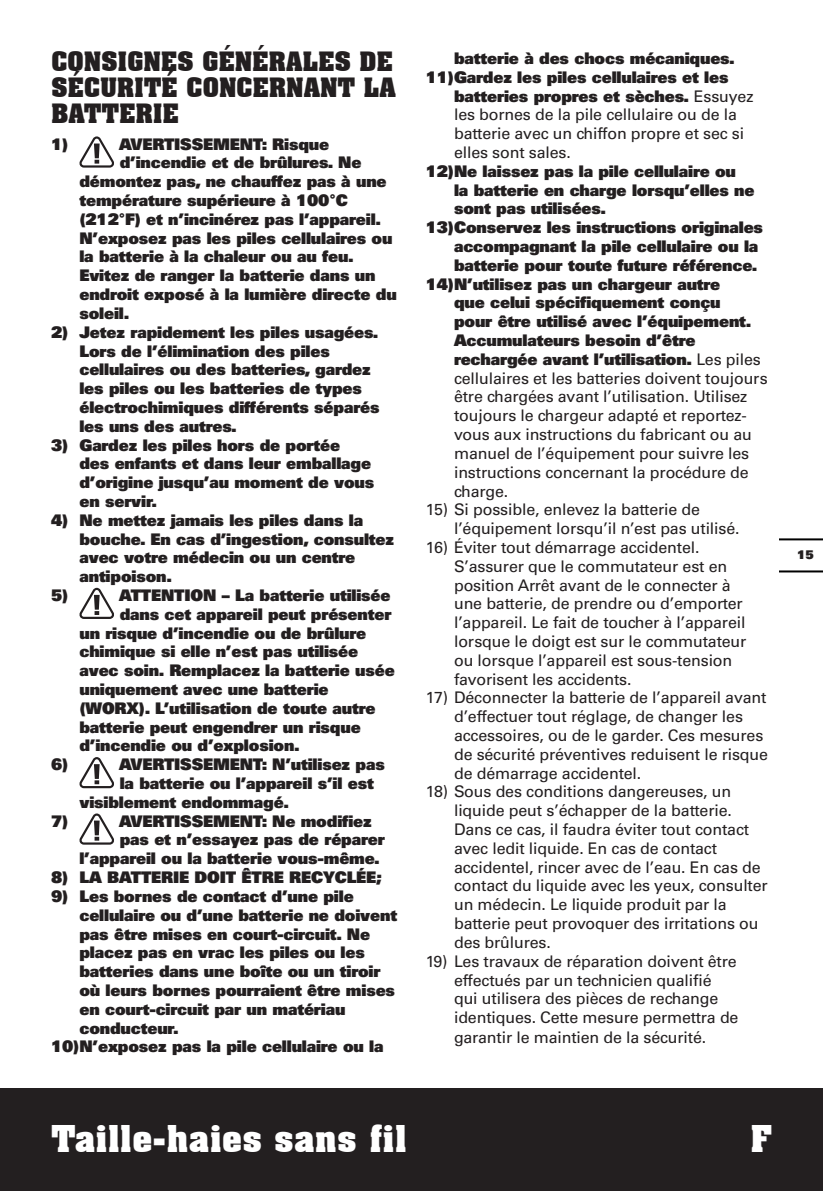
<style>
.page{position:relative;width:823px;height:1191px;background:#fff}
.page>*{position:absolute;margin:0;border:0;box-sizing:border-box;transform-origin:0 0}
.t1{font:700 36px "Aachen BT";color:#fff}
.t2{font:700 26px/26px "Aachen BT";letter-spacing:-.01em;color:#231f20;text-align:justify}
.t3{font:900 16px/18.8px "Univers";letter-spacing:-.01em;color:#231f20}
.t4{font:16px/18.8px "Univers";letter-spacing:-.01em;color:#231f20}
.t5{font:900 12px "Univers";color:#231f20}
.s1{font-weight:400}
</style>
<div class="page">
<div style="left:0;top:1089px;width:822px;height:102px;background:#231f20"></div>
<hr style="left:779px;top:570px;width:43px;height:2px;background:#000">
<hr style="left:779px;top:538px;width:43px;height:2px;background:#000">
<svg style="left:79px;top:136px;width:35px;height:32px"></svg>
<svg style="left:79px;top:588px;width:35px;height:31px"></svg>
<svg style="left:79px;top:757px;width:35px;height:31px"></svg>
<svg style="left:79px;top:813px;width:35px;height:31px"></svg>
<h2 class="t2" style="left:51px;top:48px;width:346px">CONSIGNES GÉNÉRALES DE SÉCURITÉ CONCERNANT LA BATTERIE</h2>
<p class="t3" style="left:51px;top:134px;width:19px">1)</p>
<p class="t3" style="left:119px;top:134px;width:211px">AVERTISSEMENT: Risque</p>
<p class="t3" style="left:120px;top:153px;width:243px">d’incendie et de brûlures. Ne</p>
<p class="t3" style="left:79px;top:172px;width:308px">démontez pas, ne chauffez pas à une</p>
<p class="t3" style="left:79px;top:190px;width:270px">température supérieure à 100°C</p>
<p class="t3" style="left:79px;top:209px;width:303px">(212°F) et n’incinérez pas l’appareil.</p>
<p class="t3" style="left:79px;top:228px;width:314px">N’exposez pas les piles cellulaires ou</p>
<p class="t3" style="left:79px;top:247px;width:276px">la batterie à la chaleur ou au feu.</p>
<p class="t3" style="left:79px;top:266px;width:297px">Evitez de ranger la batterie dans un</p>
<p class="t3" style="left:79px;top:284px;width:318px">endroit exposé à la lumière directe du</p>
<p class="t3" style="left:79px;top:303px;width:51px">soleil.</p>
<p class="t3" style="left:79px;top:322px;width:301px;text-indent:-28px">2) Jetez rapidement les piles usagées.<br>Lors de l’élimination des piles cellulaires ou des batteries, gardez les piles ou les batteries de types électrochimiques différents séparés les uns des autres.</p>
<p class="t3" style="left:79px;top:435px;width:296px;text-indent:-28px">3) Gardez les piles hors de portée<br>des enfants et dans leur emballage d’origine jusqu’au moment de vous en servir.</p>
<p class="t3" style="left:51px;top:510px;width:313px">4) Ne mettez jamais les piles dans la</p>
<p class="t3" style="left:79px;top:529px;width:316px">bouche. En cas d’ingestion, consultez</p>
<p class="t3" style="left:79px;top:548px;width:277px">avec votre médecin ou un centre</p>
<p class="t3" style="left:79px;top:566px;width:94px">antipoison.</p>
<p class="t3" style="left:51px;top:585px;width:19px">5)</p>
<p class="t3" style="left:119px;top:585px;width:273px">ATTENTION – La batterie utilisée</p>
<p class="t3" style="left:120px;top:604px;width:273px">dans cet appareil peut présenter</p>
<p class="t3" style="left:79px;top:623px;width:288px">un risque d’incendie ou de brûlure</p>
<p class="t3" style="left:79px;top:642px;width:280px">chimique si elle n’est pas utilisée</p>
<p class="t3" style="left:79px;top:660px;width:316px">avec soin. Remplacez la batterie usée</p>
<p class="t3" style="left:79px;top:679px;width:250px">uniquement avec une batterie</p>
<p class="t3" style="left:79px;top:698px;width:297px">(WORX). L’utilisation de toute autre</p>
<p class="t3" style="left:79px;top:717px;width:283px">batterie peut engendrer un risque</p>
<p class="t3" style="left:79px;top:736px;width:222px">d’incendie ou d’explosion.</p>
<p class="t3" style="left:51px;top:754px;width:19px">6)</p>
<p class="t3" style="left:119px;top:754px;width:267px">AVERTISSEMENT: N’utilisez pas</p>
<p class="t3" style="left:120px;top:773px;width:255px">la batterie ou l’appareil s’il est</p>
<p class="t3" style="left:79px;top:792px;width:211px">visiblement endommagé.</p>
<p class="t3" style="left:51px;top:811px;width:19px">7)</p>
<p class="t3" style="left:119px;top:811px;width:254px">AVERTISSEMENT: Ne modifiez</p>
<p class="t3" style="left:120px;top:830px;width:266px">pas et n’essayez pas de réparer</p>
<p class="t3" style="left:79px;top:848px;width:302px">l’appareil ou la batterie vous-même.</p>
<p class="t3" style="left:51px;top:867px;width:332px">8) LA BATTERIE DOIT ÊTRE RECYCLÉE;</p>
<p class="t3" style="left:51px;top:886px;width:304px">9) Les bornes de contact d’une pile</p>
<p class="t3" style="left:79px;top:905px;width:319px">cellulaire ou d’une batterie ne doivent</p>
<p class="t3" style="left:79px;top:924px;width:292px">pas être mises en court-circuit. Ne</p>
<p class="t3" style="left:79px;top:942px;width:287px">placez pas en vrac les piles ou les</p>
<p class="t3" style="left:79px;top:961px;width:302px">batteries dans une boîte ou un tiroir</p>
<p class="t3" style="left:79px;top:980px;width:317px">où leurs bornes pourraient être mises</p>
<p class="t3" style="left:79px;top:999px;width:267px">en court-circuit par un matériau</p>
<p class="t3" style="left:79px;top:1018px;width:101px">conducteur.</p>
<p class="t3" style="left:51px;top:1036px;width:334px">10)N’exposez pas la pile cellulaire ou la</p>
<p class="t3" style="left:454px;top:48px;width:282px">batterie à des chocs mécaniques.</p>
<p class="t3" style="left:425px;top:67px;width:304px">11)Gardez les piles cellulaires et les</p>
<p class="t3" style="left:454px;top:86px;width:301px">batteries propres et sèches. <span class="s1">Essuyez</span></p>
<p class="t4" style="left:454px;top:105px;width:284px">les bornes de la pile cellulaire ou de la</p>
<p class="t4" style="left:454px;top:124px;width:291px">batterie avec un chiffon propre et sec si</p>
<p class="t4" style="left:454px;top:143px;width:118px">elles sont sales.</p>
<p class="t3" style="left:425px;top:161px;width:311px">12)Ne laissez pas la pile cellulaire ou</p>
<p class="t3" style="left:454px;top:180px;width:302px">la batterie en charge lorsqu’elles ne</p>
<p class="t3" style="left:454px;top:199px;width:153px">sont pas utilisées.</p>
<p class="t3" style="left:425px;top:218px;width:339px">13)Conservez les instructions originales</p>
<p class="t3" style="left:454px;top:236px;width:305px">accompagnant la pile cellulaire ou la</p>
<p class="t3" style="left:454px;top:255px;width:305px">batterie pour toute future référence.</p>
<p class="t3" style="left:425px;top:274px;width:296px">14)N’utilisez pas un chargeur autre</p>
<p class="t3" style="left:454px;top:293px;width:268px">que celui spécifiquement conçu</p>
<p class="t3" style="left:454px;top:312px;width:299px">pour être utilisé avec l’équipement.</p>
<p class="t3" style="left:454px;top:330px;width:243px">Accumulateurs besoin d’être</p>
<p class="t3" style="left:454px;top:349px;width:308px">rechargée avant l’utilisation. <span class="s1">Les piles</span></p>
<p class="t4" style="left:454px;top:369px;width:315px">cellulaires et les batteries doivent toujours</p>
<p class="t4" style="left:454px;top:387px;width:295px">être chargées avant l’utilisation. Utilisez</p>
<p class="t4" style="left:454px;top:406px;width:294px">toujours le chargeur adapté et reportez-</p>
<p class="t4" style="left:454px;top:425px;width:299px">vous aux instructions du fabricant ou au</p>
<p class="t4" style="left:454px;top:444px;width:296px">manuel de l’équipement pour suivre les</p>
<p class="t4" style="left:454px;top:463px;width:296px">instructions concernant la procédure de</p>
<p class="t4" style="left:454px;top:481px;width:56px">charge.</p>
<p class="t4" style="left:454px;top:500px;width:287px;text-indent:-28px">15) Si possible, enlevez la batterie de l’équipement lorsqu’il n’est pas utilisé.</p>
<p class="t4" style="left:454px;top:538px;width:294px;text-indent:-28px">16) Éviter tout démarrage accidentel.<br>S’assurer que le commutateur est en position Arrêt avant de le connecter à une batterie, de prendre ou d’emporter l’appareil. Le fait de toucher à l’appareil lorsque le doigt est sur le commutateur ou lorsque l’appareil est sous-tension favorisent les accidents.</p>
<p class="t4" style="left:454px;top:688px;width:315px;text-indent:-28px">17) Déconnecter la batterie de l’appareil avant d’effectuer tout réglage, de changer les accessoires, ou de le garder. Ces mesures de sécurité préventives reduisent le risque de démarrage accidentel.</p>
<p class="t4" style="left:454px;top:782px;width:315px;text-indent:-28px">18) Sous des conditions dangereuses, un liquide peut s’échapper de la batterie.<br>Dans ce cas, il faudra éviter tout contact avec ledit liquide. En cas de contact accidentel, rincer avec de l’eau. En cas de contact du liquide avec les yeux, consulter un médecin. Le liquide produit par la batterie peut provoquer des irritations ou des brûlures.</p>
<p class="t4" style="left:454px;top:951px;width:286px;text-indent:-28px">19) Les travaux de réparation doivent être effectués par un technicien qualifié qui utilisera des pièces de rechange identiques. Cette mesure permettra de garantir le maintien de la sécurité.</p>
<p class="t5" style="left:796px;top:546px;width:18px">15</p>
<h1 class="t1" style="left:51px;top:1116px;width:357px">Taille-haies sans fil</h1>
<h1 class="t1" style="left:749px;top:1116px;width:23px">F</h1>
</div>
